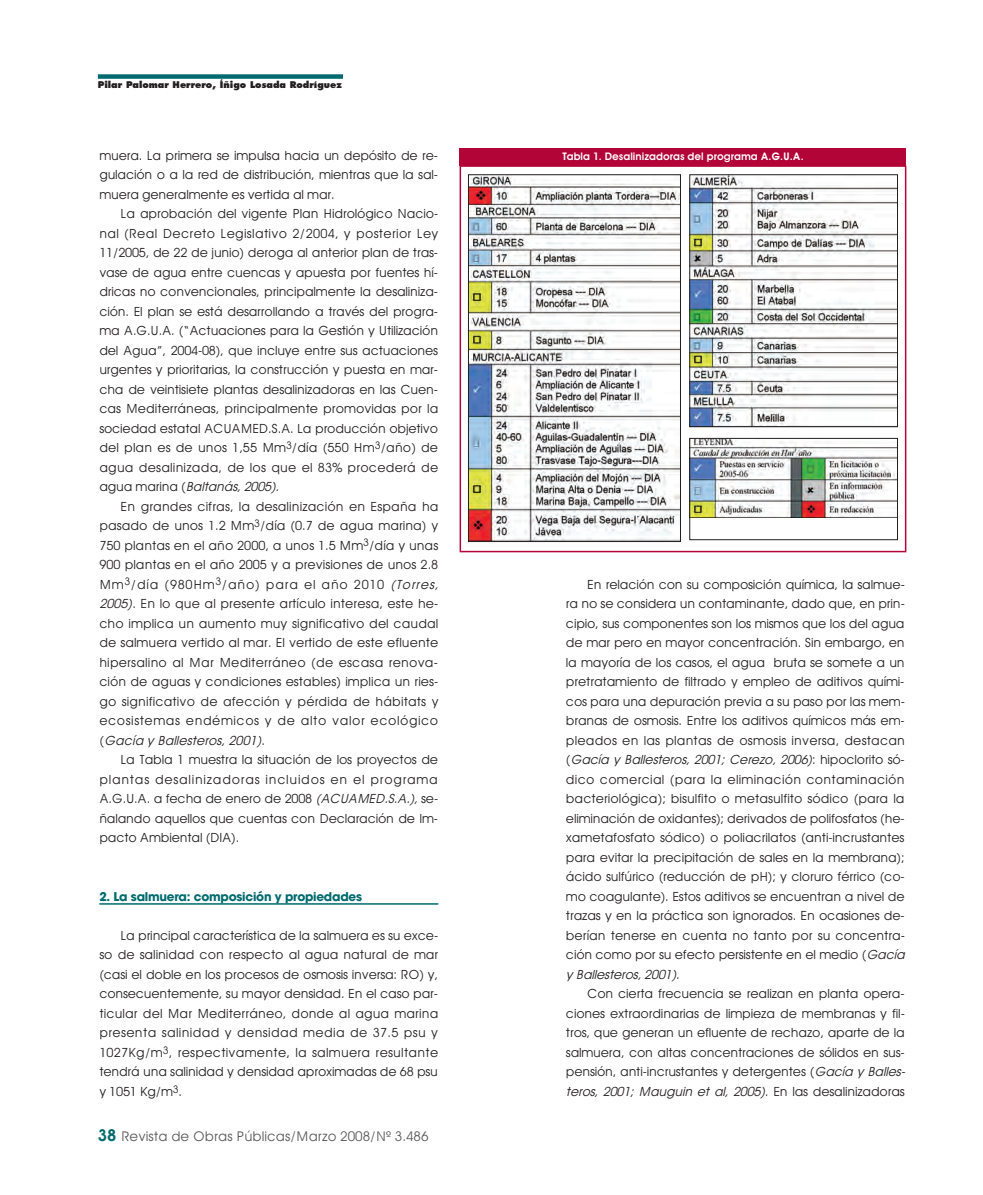
<style>
.page{position:relative;width:983px;height:1195px;background:#fff}
.page>*{position:absolute;margin:0;border:0;box-sizing:border-box;transform-origin:0 0}
.t1{font:13.5px "Avant Garde";color:#57585a}
.t2{font:12.75px/19.5px "Avant Garde";letter-spacing:-.015em;color:#231f20;text-align:justify}
.t3{font:700 12px "Avant Garde";letter-spacing:-.02em;color:#006b6e}
.t4{font:600 10.5px "Avant Garde";color:#fff}
.t5{font:800 9px "Futura";color:#231f20}
.s1{font-style:italic}
.s2{font-weight:600;font-size:16.5px;color:#006b6e}
</style>
<div class="page">
<hr style="left:99px;top:903px;width:339px;height:2px;background:#006b6e">
<div style="left:98px;top:74px;width:245px;height:5px;background:#006b6e"></div>
<div style="left:459px;top:165px;width:447px;height:387px;border:2px solid #b30437"></div>
<div style="left:459px;top:149px;width:447px;height:17px;background:#b30437"></div>
<img style="left:470px;top:176px;width:208px;height:364px">
<div style="left:468px;top:174px;width:212px;height:368px;border:1px solid #231f20"></div>
<img style="left:691px;top:176px;width:204px;height:249px">
<div style="left:689px;top:174px;width:208px;height:253px;border:1px solid #231f20"></div>
<img style="left:691px;top:440px;width:204px;height:78px">
<div style="left:689px;top:438px;width:208px;height:102px;border:1px solid #231f20"></div>
<p class="t5" style="left:98px;top:81px;width:245px">Pilar Palomar Herrero, Íñigo Losada Rodríguez</p>
<p class="t2" style="left:99px;top:146px;width:340px">muera. La primera se impulsa hacia un depósito de re&shy;gulación o a la red de distribución, mientras que la sal&shy;muera generalmente es vertida al mar.</p>
<p class="t2" style="left:99px;top:204px;width:340px;text-indent:21px">La aprobación del vigente Plan Hidrológico Nacio&shy;nal (Real Decreto Legislativo 2/2004, y posterior Ley 11/2005, de 22 de junio) deroga al anterior plan de tras&shy;vase de agua entre cuencas y apuesta por fuentes hí&shy;dricas no convencionales, principalmente la desaliniza&shy;ción. El plan se está desarrollando a través del progra&shy;ma A.G.U.A. (“Actuaciones para la Gestión y Utilización del Agua”, 2004-08), que incluye entre sus actuaciones urgentes y prioritarias, la construcción y puesta en mar&shy;cha de veintisiete plantas desalinizadoras en las Cuen&shy;cas Mediterráneas, principalmente promovidas por la sociedad estatal ACUAMED.S.A. La producción objetivo del plan es de unos 1,55 Mm<sup>3</sup>/día (550 Hm<sup>3</sup>/año) de agua desalinizada, de los que el 83% procederá de a g u a m a r i n a ( <span class="s1">Baltanás,2005).</span></p>
<p class="t2" style="left:99px;top:497px;width:343px;text-align:left;text-indent:21px">En grandes cifras, la desalinización en España ha pasado de unos 1.2 Mm<sup>3</sup>/día (0.7 de agua marina) y 750 plantas en el año 2000, a unos 1.5 Mm<sup>3</sup>/día y unas 900 plantas en el año 2005 y a previsiones de unos 2.8<br>Mm<sup>3</sup>/día (980Hm<sup>3</sup>/año) para el año 2010 <span class="s1">(Torres, 2005)</span>. En lo que al presente artículo interesa, este he&shy;cho implica un aumento muy significativo del caudal de salmuera vertido al mar. El vertido de este efluente hipersalino al Mar Mediterráneo (de escasa renova&shy;ción de aguas y condiciones estables) implica un ries&shy;go significativo de afección y pérdida de hábitats y ecosistemas endémicos y de alto valor ecológico ( <span class="s1">Gacía y Ballesteros,2001)</span>.</p>
<p class="t2" style="left:99px;top:750px;width:340px;text-indent:21px">La Tabla 1 muestra la situación de los proyectos de plantas desalinizadoras incluidos en el programa A.G.U.A. a fecha de enero de 2008 <span class="s1">(ACUAMED.S.A.),</span>se&shy;ñalando aquellos que cuentas con Declaración de Im&shy;pacto Ambiental (DIA).</p>
<p class="t3" style="left:99px;top:892px;width:264px">2. La salmuera: composición y propiedades</p>
<p class="t2" style="left:99px;top:926px;width:340px;text-indent:21px">La principal característica de la salmuera es su exce&shy;so de salinidad con respecto al agua natural de mar (casi el doble en los procesos de osmosis inversa: RO) y, consecuentemente, su mayor densidad. En el caso par&shy;ticular del Mar Mediterráneo, donde al agua marina presenta salinidad y densidad media de 37.5 psu y 1027Kg/m<sup>3</sup>, respectivamente, la salmuera resultante tendrá una salinidad y densidad aproximadas de 68 psu y 1051 Kg/m<sup>3</sup>.</p>
<p class="t1" style="left:98px;top:1128px;width:332px"><span class="s2">38</span> Revista de Obras Públicas/Marzo 2008/Nº 3.486</p>
<p class="t4" style="left:562px;top:150px;width:243px">Tabla 1. Desalinizadoras del programa A.G.U.A.</p>
<p class="t2" style="left:566px;top:575px;width:343px;text-align:left;text-indent:21px">En relación con su composición química, la salmue&shy;ra no se considera un contaminante, dado que, en prin&shy;cipio, sus componentes son los mismos que los del agua de mar pero en mayor concentración. Sin embargo, en la mayoría de los casos, el agua bruta se somete a un pretratamiento de filtrado y empleo de aditivos quími&shy;cos para una depuración previa a su paso por las mem&shy;branas de osmosis. Entre los aditivos químicos más em&shy;pleados en las plantas de osmosis inversa, destacan ( <span class="s1">Gacía y Ballesteros, 2001; Cerezo, 2006)</span>: h i p o c l o r i t o s ó - dico comercial (para la eliminación contaminación bacteriológica); bisulfito o metasulfito sódico (para la eliminación de oxidantes); derivados de polifosfatos (he&shy;xametafosfato sódico) o poliacrilatos (anti-incrustantes para evitar la precipitación de sales en la membrana); ácido sulfúrico (reducción de pH); y cloruro férrico (co&shy;mo coagulante). Estos aditivos se encuentran a nivel de trazas y en la práctica son ignorados. En ocasiones de&shy;berían tenerse en cuenta no tanto por su concentra&shy;ción como por su efecto persistente en el medio (<span class="s1">Gacía y Ballesteros,2001)</span>.</p>
<p class="t2" style="left:566px;top:984px;width:343px;text-align:left;text-indent:21px">Con cierta frecuencia se realizan en planta opera&shy;ciones extraordinarias de limpieza de membranas y fil&shy;tros, que generan un efluente de rechazo, aparte de la salmuera, con altas concentraciones de sólidos en sus&shy;pensión, anti-incrustantes y detergentes (<span class="s1">Gacía y Balles&shy;teros, 2001; Mauguin et al, 2005).</span> E n l a s d es a l i n i z a d o r a s</p>
</div>
